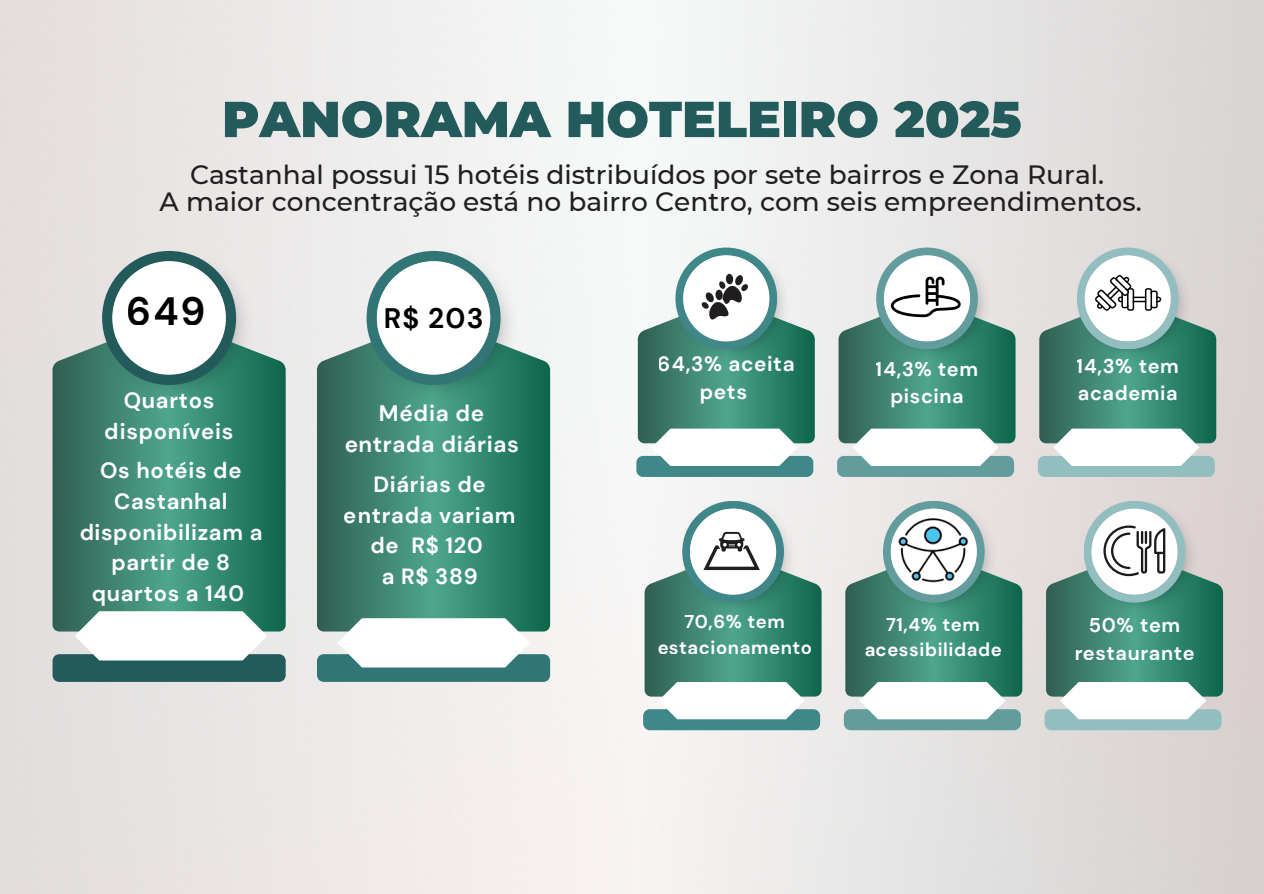
<style>
.page{position:relative;width:1264px;height:894px;background:#fff}
.page>*{position:absolute;margin:0;border:0;box-sizing:border-box;transform-origin:0 0}
.t1{font:900 50.4px "Montserrat";color:#235a5b}
.t2{font:700 39.45px "DM Sans";color:#000}
.t3{font:700 28.2px "DM Sans";color:#000}
.t4{font:500 26.4px/27.5px "Montserrat";color:#201e1e;text-align:center}
.t5{font:700 22.5px/31.3px "DM Sans";letter-spacing:.03em;color:#fff;text-align:center}
.t6{font:700 22.05px/30.6px "DM Sans";letter-spacing:.03em;color:#fff;text-align:center}
.t7{font:700 20.7px/28.7px "DM Sans";letter-spacing:.03em;color:#fff;text-align:center}
.t8{font:700 19.95px/27.5px "DM Sans";letter-spacing:.03em;color:#fff;text-align:center}
.t9{font:700 18.45px/25.7px "DM Sans";letter-spacing:.03em;color:#fff;text-align:center}
</style>
<div class="page">
<img style="left:0;top:0;width:1263px;height:893px">
<div style="left:53px;top:654px;width:233px;height:27px;background:#235a5b"></div>
<svg style="left:53px;top:319px;width:233px;height:312px;background:#3e8672"></svg>
<svg style="left:317px;top:319px;width:233px;height:312px;background:#3e8772"></svg>
<svg style="left:638px;top:299px;width:176px;height:144px;background:#488c78"></svg>
<svg style="left:838px;top:299px;width:177px;height:144px;background:#488b78"></svg>
<svg style="left:1039px;top:299px;width:177px;height:144px;background:#468976"></svg>
<img style="left:102px;top:251px;width:150px;height:149px">
<img style="left:1076px;top:247px;width:114px;height:114px">
<img style="left:876px;top:247px;width:113px;height:114px">
<img style="left:675px;top:247px;width:114px;height:114px">
<img style="left:366px;top:251px;width:150px;height:149px">
<svg style="left:102px;top:251px;width:134px;height:134px;background:#66918a"></svg>
<svg style="left:112px;top:261px;width:114px;height:113px"></svg>
<svg style="left:366px;top:251px;width:134px;height:134px;background:#6e9f98"></svg>
<svg style="left:377px;top:261px;width:113px;height:113px"></svg>
<div style="left:317px;top:654px;width:233px;height:27px;background:#327576"></div>
<div style="left:337px;top:618px;width:193px;height:49px;background:#fff"></div>
<div style="left:636px;top:456px;width:177px;height:21px;background:#408789"></div>
<div style="left:651px;top:428px;width:147px;height:38px;background:#fff"></div>
<div style="left:837px;top:456px;width:177px;height:21px;background:#639c9d"></div>
<div style="left:852px;top:428px;width:146px;height:38px;background:#fff"></div>
<div style="left:1037px;top:456px;width:177px;height:21px;background:#92bebf"></div>
<div style="left:1053px;top:428px;width:146px;height:38px;background:#fff"></div>
<svg style="left:675px;top:247px;width:102px;height:102px"></svg>
<svg style="left:683px;top:255px;width:86px;height:86px"></svg>
<svg style="left:876px;top:247px;width:101px;height:102px;background:#81aca6"></svg>
<svg style="left:884px;top:255px;width:86px;height:86px"></svg>
<svg style="left:1076px;top:247px;width:102px;height:102px;background:#92b6b0"></svg>
<svg style="left:1084px;top:255px;width:86px;height:86px"></svg>
<svg style="left:1094px;top:274px;width:69px;height:60px"></svg>
<svg style="left:701px;top:273px;width:61px;height:61px"></svg>
<div style="left:715px;top:289px;width:7px;height:11px;background:#201e1e;border-radius:50%"></div>
<svg style="left:890px;top:274px;width:73px;height:60px"></svg>
<svg style="left:644px;top:553px;width:177px;height:143px;background:#498c79"></svg>
<svg style="left:845px;top:553px;width:177px;height:143px;background:#478a77"></svg>
<svg style="left:1046px;top:553px;width:176px;height:143px;background:#458875"></svg>
<img style="left:1083px;top:500px;width:114px;height:114px">
<img style="left:883px;top:500px;width:113px;height:114px">
<img style="left:682px;top:500px;width:113px;height:114px">
<div style="left:643px;top:709px;width:177px;height:21px;background:#408789"></div>
<div style="left:658px;top:681px;width:146px;height:38px;background:#fff"></div>
<div style="left:843px;top:709px;width:177px;height:21px;background:#639c9d"></div>
<div style="left:859px;top:681px;width:146px;height:38px;background:#fff"></div>
<div style="left:1044px;top:709px;width:177px;height:21px;background:#92bebf"></div>
<div style="left:1059px;top:681px;width:147px;height:38px;background:#fff"></div>
<svg style="left:682px;top:500px;width:102px;height:102px"></svg>
<svg style="left:690px;top:508px;width:86px;height:86px"></svg>
<svg style="left:883px;top:500px;width:101px;height:102px;background:#8eb2ad"></svg>
<svg style="left:1083px;top:500px;width:102px;height:102px;background:#93b5af"></svg>
<svg style="left:1091px;top:508px;width:86px;height:86px"></svg>
<svg style="left:703px;top:527px;width:66px;height:60px"></svg>
<img style="left:886px;top:508px;width:92px;height:90px">
<svg style="left:1103px;top:525px;width:67px;height:62px"></svg>
<div style="left:75px;top:611px;width:192px;height:49px;background:#fff"></div>
<h1 class="t1" style="left:222px;top:88px;width:801px">PANORAMA HOTELEIRO 2025</h1>
<p class="t4" style="left:160px;top:160px;width:983px">Castanhal possui 15 hotéis distribuídos por sete bairros e Zona Rural.<br>A maior concentração está no bairro Centro, com seis empreendimentos.</p>
<h2 class="t2" style="left:127px;top:285px;width:80px">649</h2>
<p class="t3" style="left:383px;top:299px;width:101px">R$ 203</p>
<p class="t6" style="left:105px;top:385px;width:130px">Quartos disponíveis</p>
<p class="t5" style="left:344px;top:397px;width:176px">Média de entrada diárias</p>
<p class="t6" style="left:79px;top:455px;width:184px">Os hotéis de<br>Castanhal disponibilizam a partir de 8 quartos a 140</p>
<p class="t6" style="left:344px;top:469px;width:173px">Diárias de entrada variam de R$ 120<br>a R$ 389</p>
<p class="t7" style="left:658px;top:349px;width:138px">64,3% aceita pets</p>
<p class="t8" style="left:876px;top:355px;width:104px">14,3% tem piscina</p>
<p class="t8" style="left:1076px;top:352px;width:104px;text-align:left">14,3% tem academia</p>
<p class="t9" style="left:657px;top:608px;width:156px">70,6% tem estacionamento</p>
<p class="t9" style="left:864px;top:611px;width:139px">71,4% tem acessibilidade</p>
<p class="t8" style="left:1074px;top:611px;width:122px">50% tem restaurante</p>
</div>
